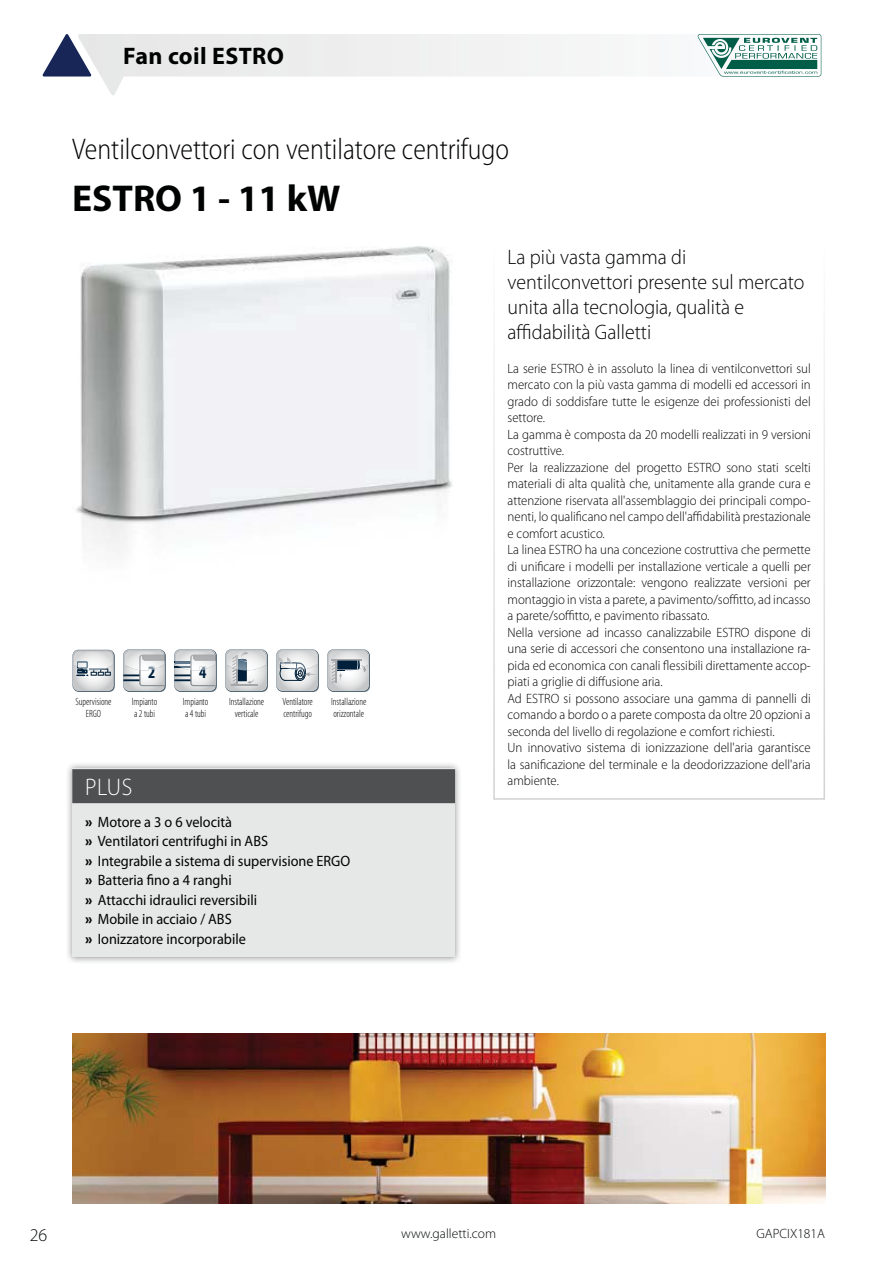
<style>
.page{position:relative;width:893px;height:1263px;background:#fff}
.page>*{position:absolute;margin:0;border:0;box-sizing:border-box;transform-origin:0 0}
.t1{font:700 37.5px "Myriad Pro";color:#010202}
.t2{font:300 semi-condensed 30px "Myriad Pro";color:#010202;scale:.95 1}
.t3{font:700 24px "Myriad Pro";letter-spacing:.015em;color:#010202}
.t4{font:300 24px "Myriad Pro";color:#fff;scale:.95 1}
.t5{font:300 21px/25.2px "Myriad Pro";color:#010202;scale:.95 1}
.t6{font:300 18px "Myriad Pro";color:#030806}
.t7{font:700 condensed 17.1px "Myriad Pro";color:#00203b}
.t8{font:15px/19.5px "Myriad Pro";color:#010202;scale:.95 1}
.t9{font:300 13.5px/16.5px "Myriad Pro";color:#010202;scale:.95 1}
.t10{font:300 13.5px "Myriad Pro";color:#030806}
.t11{font:300 condensed 10.5px/11.2px "Myriad Pro";color:#010202;scale:.95 1}
.s1{font-weight:900;font-stretch:semi-expanded}
</style>
<div class="page">
<svg style="left:42px;top:34px;width:35px;height:43px"></svg>
<svg style="left:77px;top:34px;width:745px;height:61px"></svg>
<svg style="left:698px;top:34px;width:123px;height:43px"></svg>
<svg style="left:74px;top:651px;width:41px;height:41px"></svg>
<svg style="left:73px;top:650px;width:41px;height:41px"></svg>
<svg style="left:124px;top:650px;width:42px;height:42px"></svg>
<svg style="left:123px;top:649px;width:42px;height:42px"></svg>
<svg style="left:175px;top:650px;width:42px;height:42px"></svg>
<svg style="left:174px;top:649px;width:42px;height:42px"></svg>
<svg style="left:226px;top:650px;width:42px;height:42px"></svg>
<svg style="left:225px;top:649px;width:42px;height:42px;background:#c2c6ca"></svg>
<svg style="left:277px;top:650px;width:42px;height:42px"></svg>
<svg style="left:276px;top:650px;width:42px;height:41px"></svg>
<svg style="left:328px;top:650px;width:42px;height:42px"></svg>
<svg style="left:327px;top:649px;width:42px;height:42px;background:#bcc1c5"></svg>
<img style="left:72px;top:1033px;width:753px;height:170px">
<img style="left:76px;top:246px;width:376px;height:305px">
<div style="left:493px;top:234px;width:332px;height:566px;border:2px solid #fff"></div>
<img style="left:68px;top:764px;width:392px;height:198px">
<div style="left:72px;top:768px;width:383px;height:189px;background:#e6e7e7"></div>
<div style="left:72px;top:769px;width:383px;height:34px;background:#4f5052"></div>
<h3 class="t3" style="left:123px;top:47px;width:162px">Fan coil ESTRO</h3>
<h2 class="t2" style="left:72px;top:137px;width:461px">Ventilconvettori con ventilatore centrifugo</h2>
<h1 class="t1" style="left:72px;top:184px;width:270px">ESTRO 1 - 11 kW</h1>
<p class="t7" style="left:148px;top:666px;width:9px">2</p>
<p class="t7" style="left:199px;top:666px;width:9px">4</p>
<p class="t11" style="left:76px;top:697px;width:39px;text-align:center">Supervisione<br>ERGO</p>
<p class="t11" style="left:132px;top:697px;width:28px">Impianto a 2 tubi</p>
<p class="t11" style="left:183px;top:697px;width:28px">Impianto a 4 tubi</p>
<p class="t11" style="left:229px;top:697px;width:39px;text-align:center">Installazione verticale</p>
<p class="t11" style="left:283px;top:697px;width:33px">Ventilatore centrifugo</p>
<p class="t11" style="left:331px;top:697px;width:39px">Installazione orizzontale</p>
<h3 class="t4" style="left:85px;top:777px;width:51px">PLUS</h3>
<p class="t8" style="left:85px;top:813px;width:281px"><span class="s1">»</span> Motore a 3 o 6 velocità<br><span class="s1">»</span> Ventilatori centrifughi in ABS<br><span class="s1">»</span> Integrabile a sistema di supervisione ERGO <span class="s1">»</span> Batteria fino a 4 ranghi<br><span class="s1">»</span> Attacchi idraulici reversibili<br><span class="s1">»</span> Mobile in acciaio / ABS<br><span class="s1">»</span> Ionizzatore incorporabile</p>
<h3 class="t5" style="left:507px;top:246px;width:314px">La più vasta gamma di ventilconvettori presente sul mercato unita alla tecnologia, qualità e affidabilità Galletti</h3>
<p class="t9" style="left:507px;top:361px;width:321px">La serie ESTRO è in assoluto la linea di ventilconvettori sul mercato con la più vasta gamma di modelli ed accessori in grado di soddisfare tutte le esigenze dei professionisti del settore.<br>La gamma è composta da 20 modelli realizzati in 9 versioni costruttive.<br>Per la realizzazione del progetto ESTRO sono stati scelti materiali di alta qualità che, unitamente alla grande cura e attenzione riservata all'assemblaggio dei principali compo&shy;nenti, lo qualificano nel campo dell'affidabilità prestazionale e comfort acustico.<br>La linea ESTRO ha una concezione costruttiva che permette di unificare i modelli per installazione verticale a quelli per installazione orizzontale: vengono realizzate versioni per montaggio in vista a parete, a pavimento/soffitto, ad incasso a parete/soffitto, e pavimento ribassato.<br>Nella versione ad incasso canalizzabile ESTRO dispone di una serie di accessori che consentono una installazione ra&shy;pida ed economica con canali flessibili direttamente accop&shy;piati a griglie di diffusione aria.<br>Ad ESTRO si possono associare una gamma di pannelli di comando a bordo o a parete composta da oltre 20 opzioni a seconda del livello di regolazione e comfort richiesti.<br>Un innovativo sistema di ionizzazione dell'aria garantisce la sanificazione del terminale e la deodorizzazione dell'aria ambiente.</p>
<h3 class="t6" style="left:30px;top:1228px;width:19px">26</h3>
<p class="t10" style="left:401px;top:1228px;width:96px">www.galletti.com</p>
<p class="t10" style="left:756px;top:1228px;width:70px">GAPCIX181A</p>
</div>
